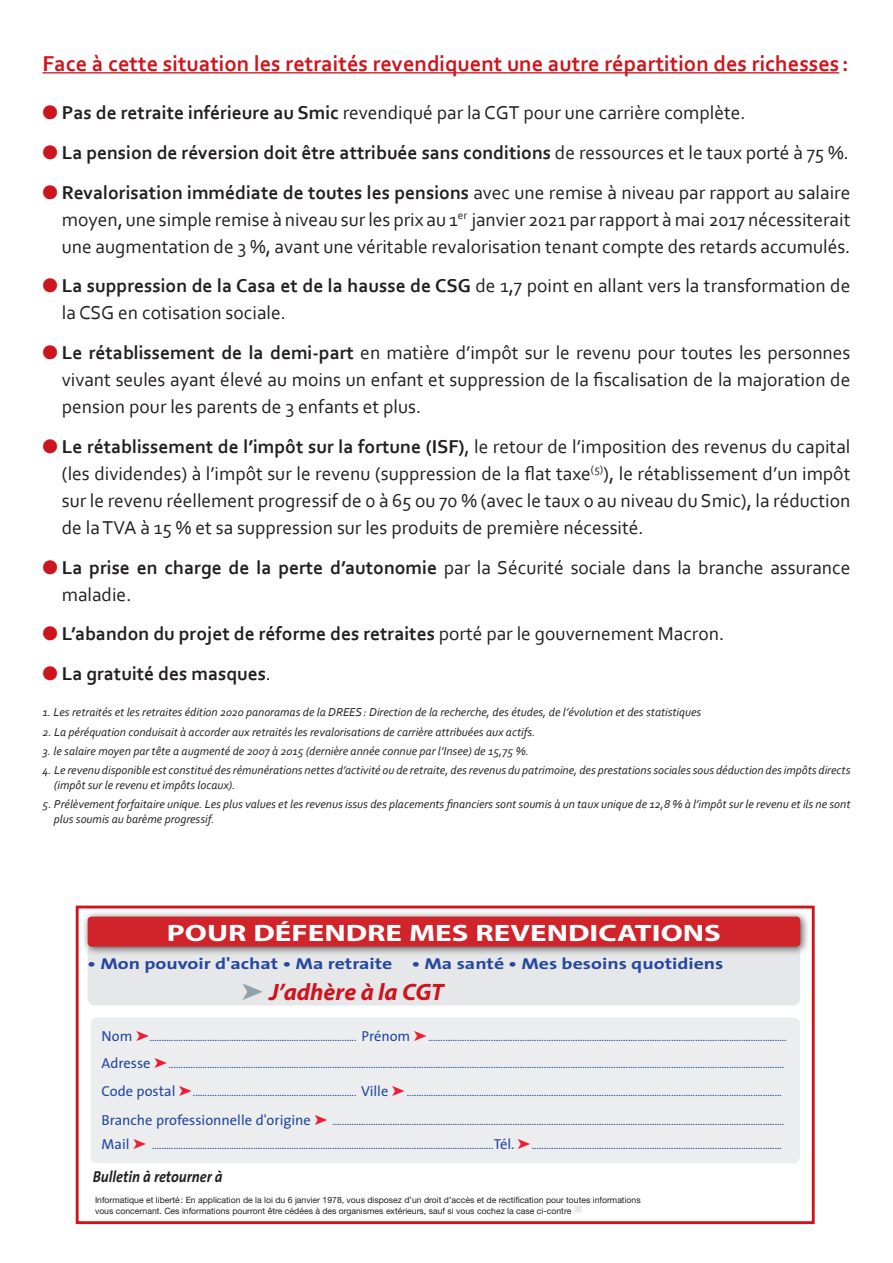
<style>
.page{position:relative;width:893px;height:1263px;background:#fff}
.page>*{position:absolute;margin:0;border:0;box-sizing:border-box;transform-origin:0 0}
.t1{font:700 23.85px "Myriad Pro";color:#fff;scale:1.3 1}
.t2{font:italic 700 23.85px "Myriad Pro";color:#cd151d}
.t3{font:700 22.5px "Corbel";color:#cd151d}
.t4{font:19.5px/27px "Corbel";color:#231f20;text-align:justify}
.t5{font:700 19.5px "Corbel";color:#231f20}
.t6{font:700 15.9px "The Sans";color:#25479e;scale:1.25 1}
.t7{font:italic 700 15.9px "The Sans";color:#231f20;scale:.9 1}
.t8{font:14.55px "The Sans";color:#25479e}
.t9{font:italic 12px/15px "Corbel";color:#231f20}
.t10{font:10.5px "The Sans";color:#25479e}
.t11{font:8.7px/10.4px "Helvetica Neue";color:#231f20}
.s1{color:#cd151d}
.s2{font-weight:700}
.s3{font-weight:400}
.s4{font-size:14.55px}
</style>
<div class="page">
<div style="left:76px;top:905px;width:739px;height:319px;border:3px solid #cd151d"></div>
<div style="left:88px;top:944px;width:712px;height:61px;background:#e6e7e9;border-radius:8px"></div>
<div style="left:82px;top:910px;width:729px;height:47px;background:#231f20;opacity:.75"></div>
<div style="left:88px;top:917px;width:712px;height:30px;background:#d1232a;border-radius:4px"></div>
<div style="left:90px;top:1017px;width:710px;height:146px;background:#ebedee;border-radius:7px"></div>
<div style="left:574px;top:1205px;width:8px;height:8px;background:#eaeaeb"></div>
<hr style="left:43px;top:72px;width:796px;height:1px;background:#cd151d">
<p class="t3" style="left:43px;top:49px;width:808px">Face à cette situation les retraités revendiquent une autre répartition des richesses :</p>
<p class="t4" style="left:43px;top:99px;width:705px"><span class="s1">●</span> <span class="s2">Pas de retraite inférieure au Smic</span> revendiqué par la CGT pour une carrière complète.</p>
<p class="t5" style="left:43px;top:140px;width:808px"><span class="s1">●</span> La pension de réversion doit être attribuée sans conditions <span class="s3">de ressources et le taux porté à 75 %.</span></p>
<p class="t4" style="left:62px;top:178px;width:790px;text-indent:-19px"><span class="s1">●</span> <span class="s2">Revalorisation immédiate de toutes les pensions</span> avec une remise à niveau par rapport au salaire moyen, une simple remise à niveau sur les prix au 1<sup>er</sup> janvier 2021 par rapport à mai 2017 nécessiterait une augmentation de 3 %, avant une véritable revalorisation tenant compte des retards accumulés.</p>
<p class="t4" style="left:62px;top:272px;width:790px;text-indent:-19px"><span class="s1">●</span> <span class="s2">La suppression de la Casa et de la hausse de CSG</span> de 1,7 point en allant vers la transformation de la CSG en cotisation sociale.</p>
<p class="t4" style="left:62px;top:339px;width:790px;text-indent:-19px"><span class="s1">●</span> <span class="s2">Le rétablissement de la demi-part</span> en matière d’impôt sur le revenu pour toutes les personnes vivant seules ayant élevé au moins un enfant et suppression de la fiscalisation de la majoration de pension pour les parents de 3 enfants et plus.</p>
<p class="t4" style="left:62px;top:432px;width:790px;text-indent:-19px"><span class="s1">●</span> <span class="s2">Le rétablissement de l’impôt sur la fortune (ISF)</span>, le retour de l’imposition des revenus du capital (les dividendes) à l’impôt sur le revenu (suppression de la flat taxe<sup>(5)</sup>), le rétablissement d’un impôt sur le revenu réellement progressif de 0 à 65 ou 70 % (avec le taux 0 au niveau du Smic), la réduction de la TVA à 15 % et sa suppression sur les produits de première nécessité.</p>
<p class="t4" style="left:62px;top:553px;width:790px;text-indent:-19px"><span class="s1">●</span> <span class="s2">La prise en charge de la perte d’autonomie</span> par la Sécurité sociale dans la branche assurance maladie.</p>
<p class="t5" style="left:43px;top:622px;width:683px"><span class="s1">●</span> L’abandon du projet de réforme des retraites <span class="s3">porté par le gouvernement Macron.</span></p>
<p class="t5" style="left:43px;top:661px;width:230px"><span class="s1">●</span> La gratuité des masques<span class="s3">.</span></p>
<p class="t9" style="left:43px;top:705px;width:660px">1. Les retraités et les retraites édition 2020 panoramas de la DREES: Direction de la recherche, des études, de l’évolution et des statistiques</p>
<p class="t9" style="left:43px;top:724px;width:494px">2. La péréquation conduisait à accorder aux retraités les revalorisations de carrière attribuées aux actifs.</p>
<p class="t9" style="left:43px;top:743px;width:488px">3. le salaire moyen par tête a augmenté de 2007 à 2015 (dernière année connue par l’Insee) de 15,75 %.</p>
<p class="t9" style="left:54px;top:762px;width:798px;text-indent:-12px">4. Le revenu disponible est constitué des rémunérations nettes d’activité ou de retraite, des revenus du patrimoine, des prestations sociales sous déduction des impôts directs (impôt sur le revenu et impôts locaux).</p>
<p class="t9" style="left:54px;top:797px;width:798px;text-indent:-11px">5. Prélèvement forfaitaire unique. Les plus values et les revenus issus des placements financiers sont soumis à un taux unique de 12,8 % à l’impôt sur le revenu et ils ne sont plus soumis au barème progressif.</p>
<p class="t1" style="left:167px;top:917px;width:428px">POUR DÉFENDRE MES REVENDICATIONS</p>
<p class="t6" style="left:88px;top:950px;width:510px">• Mon pouvoir d'achat • Ma retraite • Ma santé • Mes besoins quotidiens</p>
<p class="t2" style="left:269px;top:977px;width:176px">J’adhère à la CGT</p>
<p class="t10" style="left:102px;top:1028px;width:310px"><span class="s4">Nom</span> ...................................................................................... <span class="s4">Prénom</span></p>
<p class="t10" style="left:429px;top:1028px;width:360px">.....................................................................................................................................................</p>
<p class="t8" style="left:102px;top:1051px;width:50px">Adresse</p>
<p class="t10" style="left:169px;top:1056px;width:617px">................................................................................................................................................................................................................................................................</p>
<p class="t10" style="left:102px;top:1084px;width:288px"><span class="s4">Code postal</span> .................................................................... <span class="s4">Ville</span></p>
<p class="t10" style="left:407px;top:1084px;width:376px">............................................................................................................................................................</p>
<p class="t8" style="left:102px;top:1108px;width:211px">Branche professionnelle d'origine</p>
<p class="t10" style="left:332px;top:1113px;width:453px">............................................................................................................................................................................................</p>
<p class="t8" style="left:102px;top:1132px;width:29px">Mail</p>
<p class="t10" style="left:152px;top:1137px;width:631px">..............................................................................................................................................<span class="s4">Tél.</span> ........................................................................................................</p>
<p class="t7" style="left:93px;top:1163px;width:146px">Bulletin à retourner à</p>
<p class="t11" style="left:95px;top:1195px;width:547px">Informatique et liberté: En application de la loi du 6 janvier 1978, vous disposez d’un droit d’accès et de rectification pour toutes informations vous concernant. Ces informations pourront être cédées à des organismes extérieurs, sauf si vous cochez la case ci-contre</p>
</div>
